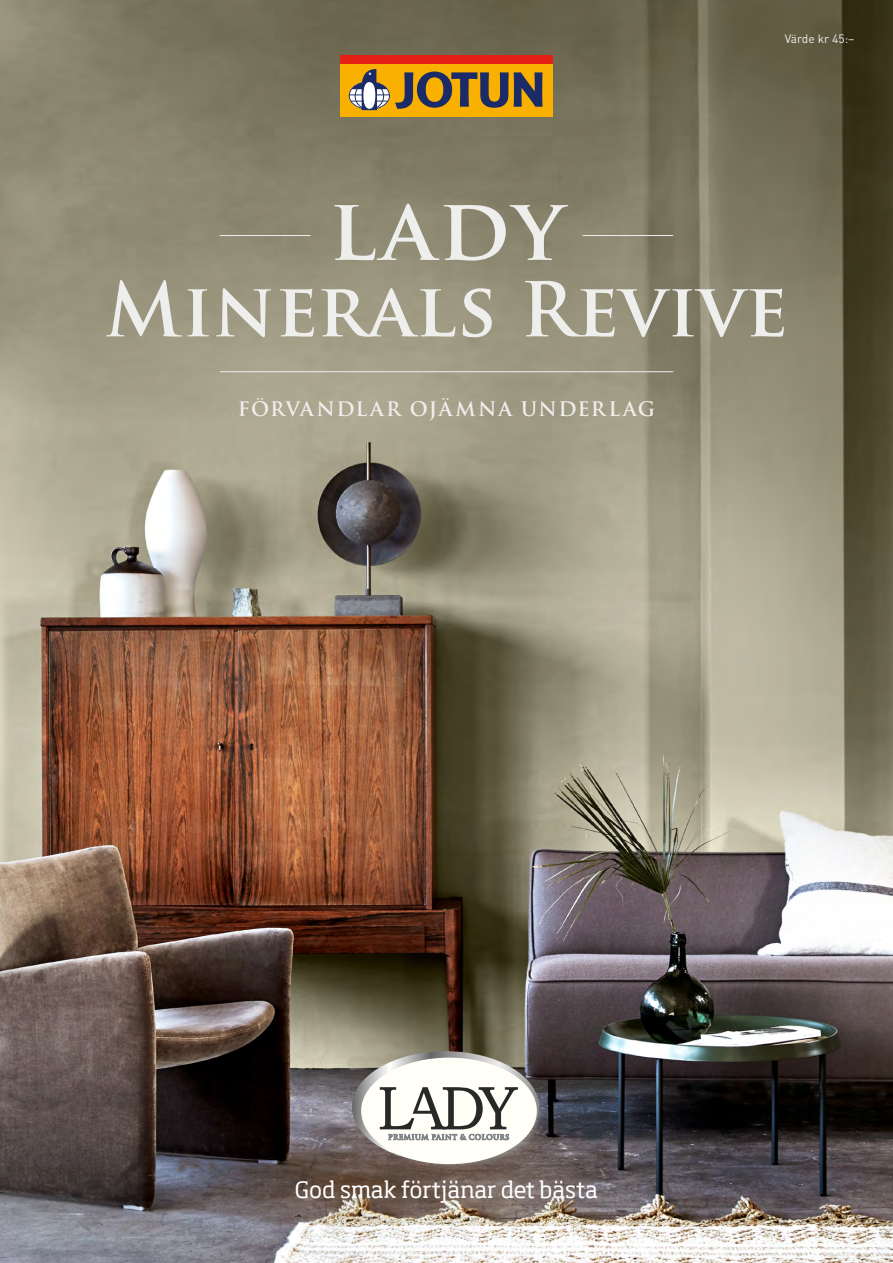
<style>
.page{position:relative;width:893px;height:1263px;background:#fff}
.page>*{position:absolute;margin:0;border:0;box-sizing:border-box;transform-origin:0 0}
.t1{font:700 85.5px "Trajan Pro";color:#eeefed}
.t2{font:700 73.5px "Trajan Pro";letter-spacing:.01em;color:#eeefed}
.t3{font:22.5px "Soho";color:#fff}
.t4{font:700 19.5px "Trajan Pro";letter-spacing:.075em;color:#eeefed}
.t5{font:12px "DIN Pro";color:#eeefed}
</style>
<div class="page">
<img style="left:0;top:0;width:893px;height:1263px">
<div style="left:340px;top:64px;width:213px;height:53px;background:#f9b000"></div>
<div style="left:340px;top:55px;width:213px;height:9px;background:#e41f13"></div>
<svg style="left:349px;top:69px;width:193px;height:41px"></svg>
<hr style="left:220px;top:371px;width:453px;height:1px;background:#eeefed">
<hr style="left:220px;top:235px;width:90px;height:1px;background:#eeefed">
<hr style="left:583px;top:235px;width:90px;height:1px;background:#eeefed">
<img style="left:381px;top:1074px;width:181px;height:97px">
<svg style="left:352px;top:1051px;width:187px;height:112px"></svg>
<p class="t5" style="left:785px;top:31px;width:71px">Värde kr 45:–</p>
<p class="t1" style="left:329px;top:175px;width:236px">lady</p>
<p class="t2" style="left:105px;top:264px;width:684px">Minerals Revive</p>
<p class="t4" style="left:238px;top:397px;width:419px">FÖRVANDLAR OJÄMNA UNDERLAG</p>
<p class="t3" style="left:295px;top:1175px;width:305px">God smak förtjänar det bästa</p>
</div>
